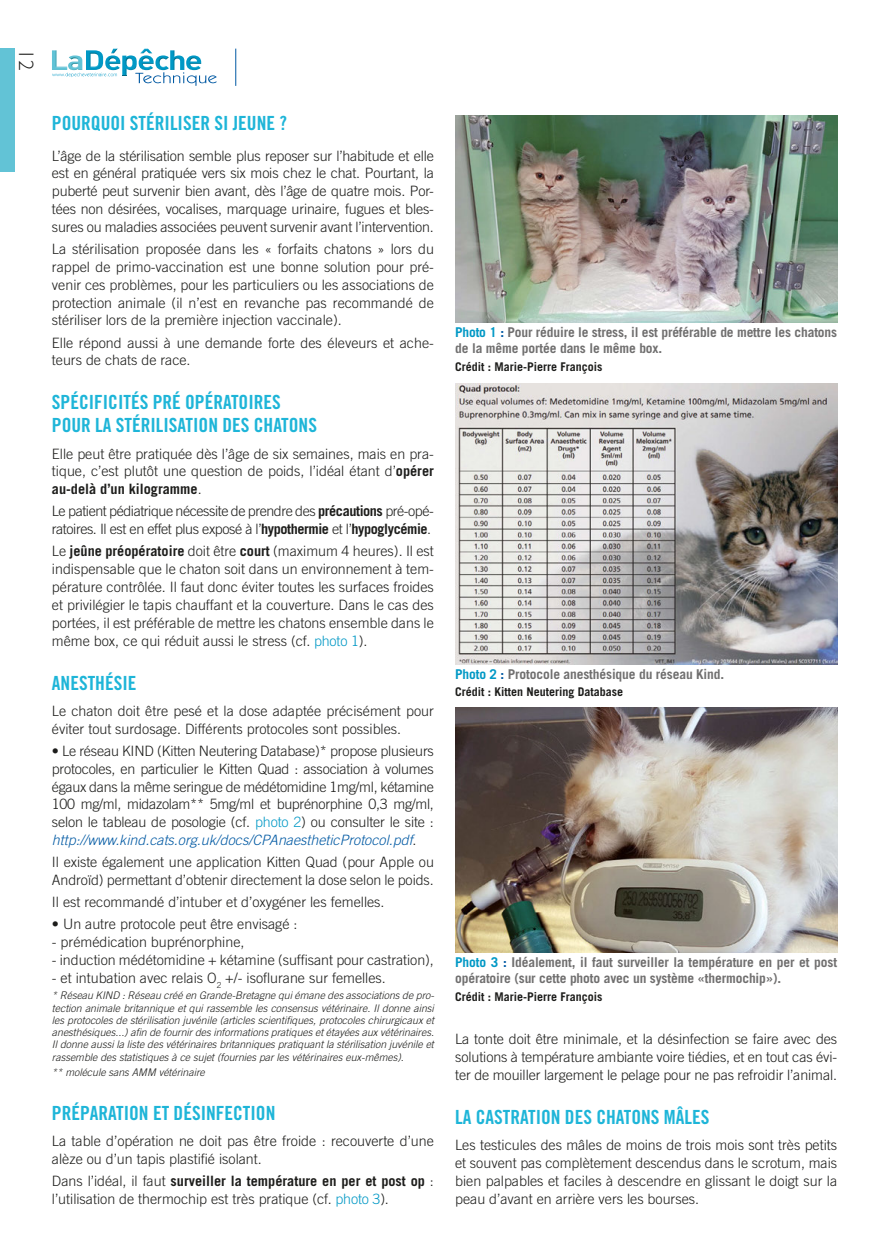
<style>
.page{position:relative;width:888px;height:1247px;background:#fff}
.page>*{position:absolute;margin:0;border:0;box-sizing:border-box;transform-origin:0 0}
.t1{font:300 21px "Gill Sans";color:#1d1d1b}
.t2{font:19.5px/22.6px "Trade Gothic LT Std Bd Cn 20";color:#1eb5d8}
.t3{font:300 14.25px/17.9px "Trade Gothic LT Std";color:#1d1d1b;text-align:justify}
.t4{font:300 14.25px/17.9px "Trade Gothic LT Std";letter-spacing:-.03em;color:#1d1d1b}
.t5{font:700 13.5px/16.5px "Trade Gothic LT Std";letter-spacing:-.01em;color:#706f6f}
.t6{font:700 12px "Trade Gothic LT Std";color:#1d1d1b}
.t7{font:italic 300 10.5px/12.1px "Trade Gothic LT Std";color:#1d1d1b;text-align:justify}
.s1{font-weight:700}
.s2{color:#0098c5}
.s3{font-style:italic;color:#0059a3}
.s4{color:#0059a3}
</style>
<div class="page">
<img style="left:455px;top:116px;width:382px;height:206px">
<img style="left:455px;top:384px;width:382px;height:280px">
<img style="left:455px;top:708px;width:382px;height:245px">
<div style="left:0;top:49px;width:15px;height:123px;background:#62c3d6"></div>
<hr style="left:235px;top:49px;width:1px;height:37px;background:#0059a3">
<img style="left:111px;top:49px;width:41px;height:4px">
<img style="left:170px;top:50px;width:14px;height:20px">
<img style="left:86px;top:50px;width:17px;height:20px">
<img style="left:186px;top:55px;width:15px;height:15px">
<img style="left:139px;top:55px;width:30px;height:15px">
<img style="left:122px;top:55px;width:15px;height:18px">
<img style="left:105px;top:55px;width:15px;height:15px">
<img style="left:52px;top:50px;width:15px;height:20px">
<img style="left:68px;top:55px;width:14px;height:15px">
<svg style="left:135px;top:72px;width:82px;height:14px"></svg>
<svg style="left:52px;top:73px;width:75px;height:4px"></svg>
<h1 class="t1" style="left:43px;top:49px;width:24px;rotate:90deg">12</h1>
<h2 class="t2" style="left:52px;top:111px;width:237px">POURQUOI STÉRILISER SI JEUNE ?</h2>
<p class="t3" style="left:52px;top:146px;width:383px">L’âge de la stérilisation semble plus reposer sur l’habitude et elle est en général pratiquée vers six mois chez le chat. Pourtant, la puberté peut survenir bien avant, dès l’âge de quatre mois. Por&shy;tées non désirées, vocalises, marquage urinaire, fugues et bles&shy;sures ou maladies associées peuvent survenir avant l’intervention.</p>
<p class="t3" style="left:52px;top:240px;width:383px">La stérilisation proposée dans les « forfaits chatons » lors du rappel de primo-vaccination est une bonne solution pour pré&shy;venir ces problèmes, pour les particuliers ou les associations de protection animale (il n’est en revanche pas recommandé de stériliser lors de la première injection vaccinale).</p>
<p class="t3" style="left:52px;top:333px;width:383px">Elle répond aussi à une demande forte des éleveurs et ache&shy;teurs de chats de race.</p>
<h2 class="t2" style="left:52px;top:391px;width:266px">SPÉCIFICITÉS PRÉ OPÉRATOIRES<br>POUR LA STÉRILISATION DES CHATONS</h2>
<p class="t3" style="left:52px;top:444px;width:383px">Elle peut être pratiquée dès l’âge de six semaines, mais en pra&shy;tique, c’est plutôt une question de poids, l’idéal étant d’<span class="s1">opérer au-delà d’un kilogramme</span>.</p>
<p class="t4" style="left:52px;top:502px;width:383px">Le patient pédiatrique nécessite de prendre des <span class="s1">précautions</span> pré-opé&shy;ratoires. Il est en effet plus exposé à l’<span class="s1">hypothermie</span> et l’<span class="s1">hypoglycémie</span>.</p>
<p class="t3" style="left:52px;top:542px;width:383px">Le <span class="s1">jeûne préopératoire</span> doit être <span class="s1">court</span> (maximum 4 heures). Il est indispensable que le chaton soit dans un environnement à tem&shy;pérature contrôlée. Il faut donc éviter toutes les surfaces froides et privilégier le tapis chauffant et la couverture. Dans le cas des portées, il est préférable de mettre les chatons ensemble dans le même box, ce qui réduit aussi le stress (cf. <span class="s2">photo 1</span>).</p>
<h2 class="t2" style="left:52px;top:671px;width:86px">ANESTHÉSIE</h2>
<p class="t3" style="left:52px;top:701px;width:383px">Le chaton doit être pesé et la dose adaptée précisément pour éviter tout surdosage. Différents protocoles sont possibles.</p>
<p class="t3" style="left:52px;top:741px;width:383px">• Le réseau KIND (Kitten Neutering Database)* propose plusieurs protocoles, en particulier le Kitten Quad : association à volumes égaux dans la même seringue de médétomidine 1mg/ml, kétamine 100 mg/ml, midazolam** 5mg/ml et buprénorphine 0,3 mg/ml, selon le tableau de posologie (cf. <span class="s2">photo 2</span>) ou consulter le site : <span class="s3">http://www.kind.cats.org.uk/docs/CPAnaestheticProtocol.pdf</span>.</p>
<p class="t3" style="left:52px;top:853px;width:383px">Il existe également une application Kitten Quad (pour Apple ou<br>Androïd) permettant d’obtenir directement la dose selon le poids.</p>
<p class="t3" style="left:52px;top:893px;width:334px">Il est recommandé d’intuber et d’oxygéner les femelles.</p>
<p class="t3" style="left:52px;top:915px;width:247px">• Un autre protocole peut être envisagé :</p>
<p class="t3" style="left:52px;top:933px;width:194px">- prémédication buprénorphine,</p>
<p class="t3" style="left:52px;top:950px;width:383px">- induction médétomidine + kétamine (suffisant pour castration),</p>
<p class="t3" style="left:52px;top:968px;width:335px">- et intubation avec relais O<sub>2</sub> +/- isoflurane sur femelles.</p>
<p class="t7" style="left:52px;top:989px;width:384px">* Réseau KIND : Réseau créé en Grande-Bretagne qui émane des associations de pro&shy;tection animale britannique et qui rassemble les consensus vétérinaire. Il donne ainsi les protocoles de stérilisation juvénile (articles scientifiques, protocoles chirurgicaux et anesthésiques...) afin de fournir des informations pratiques et étayées aux vétérinaires.<br>Il donne aussi la liste des vétérinaires britanniques pratiquant la stérilisation juvénile et rassemble des statistiques à ce sujet (fournies par les vétérinaires eux-mêmes).</p>
<p class="t7" style="left:52px;top:1066px;width:154px">** molécule sans AMM vétérinaire</p>
<h2 class="t2" style="left:52px;top:1101px;width:225px">PRÉPARATION ET DÉSINFECTION</h2>
<p class="t3" style="left:52px;top:1131px;width:383px">La table d’opération ne doit pas être froide : recouverte d’une alèze ou d’un tapis plastifié isolant.</p>
<p class="t3" style="left:52px;top:1171px;width:383px">Dans l’idéal, il faut <span class="s1">surveiller la température en per et post op</span> : l’utilisation de thermochip est très pratique (cf. <span class="s2">photo 3</span>).</p>
<p class="t5" style="left:455px;top:323px;width:383px"><span class="s2">Photo 1</span> <span class="s4">:</span> Pour réduire le stress, il est préférable de mettre les chatons de la même portée dans le même box.</p>
<p class="t6" style="left:455px;top:359px;width:149px">Crédit : Marie-Pierre François</p>
<p class="t5" style="left:455px;top:665px;width:270px"><span class="s2">Photo 2</span> <span class="s4">:</span> Protocole anesthésique du réseau Kind.</p>
<p class="t6" style="left:455px;top:684px;width:170px">Crédit : Kitten Neutering Database</p>
<p class="t5" style="left:455px;top:953px;width:383px"><span class="s2">Photo 3</span> <span class="s4">:</span> Idéalement, il faut surveiller la température en per et post opératoire (sur cette photo avec un système «thermochip»).</p>
<p class="t6" style="left:455px;top:989px;width:149px">Crédit : Marie-Pierre François</p>
<p class="t3" style="left:455px;top:1029px;width:383px">La tonte doit être minimale, et la désinfection se faire avec des solutions à température ambiante voire tiédies, et en tout cas évi&shy;ter de mouiller largement le pelage pour ne pas refroidir l’animal.</p>
<h2 class="t2" style="left:455px;top:1105px;width:256px">LA CASTRATION DES CHATONS MÂLES</h2>
<p class="t3" style="left:455px;top:1135px;width:383px">Les testicules des mâles de moins de trois mois sont très petits et souvent pas complètement descendus dans le scrotum, mais bien palpables et faciles à descendre en glissant le doigt sur la peau d’avant en arrière vers les bourses.</p>
</div>
